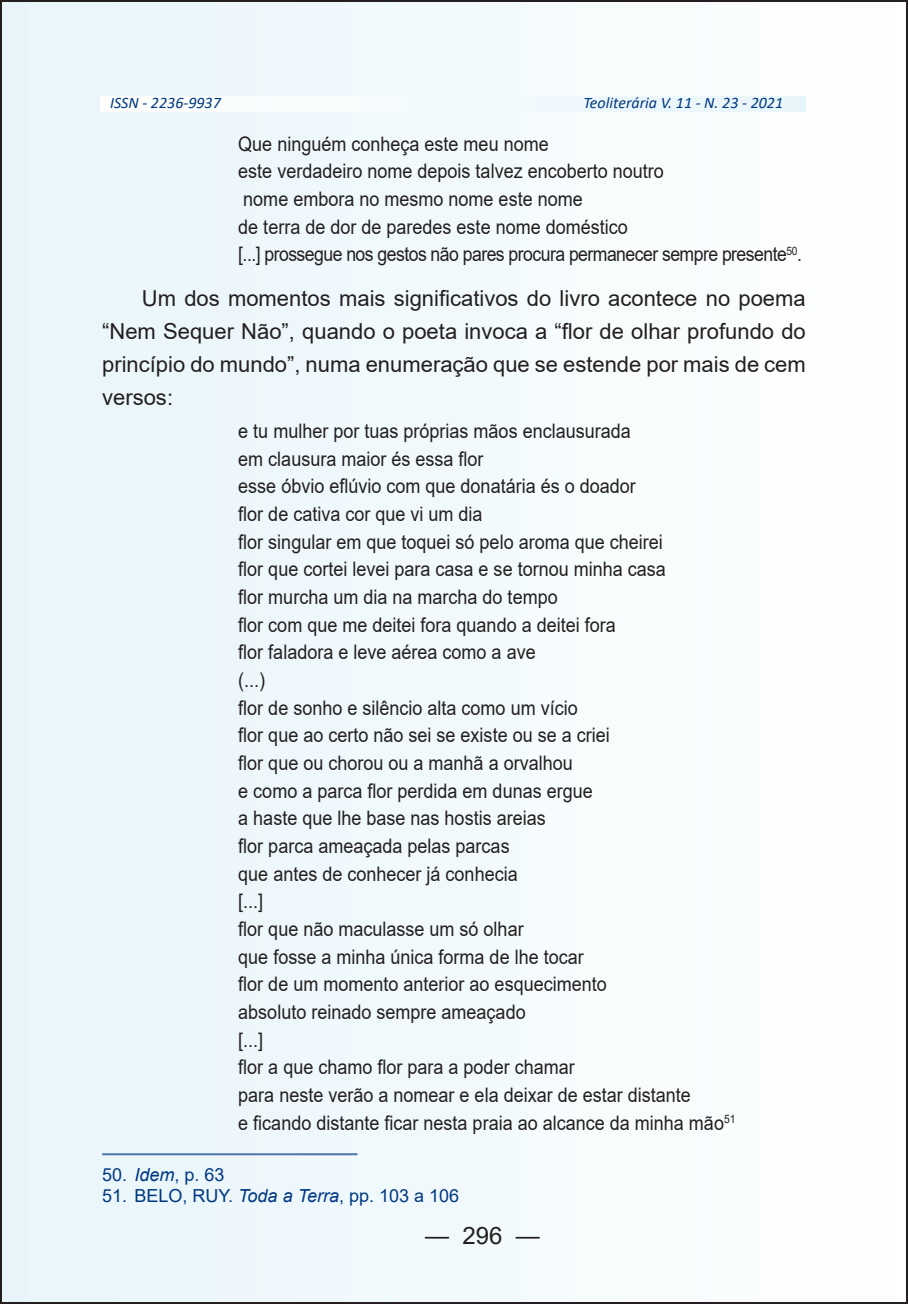
<style>
.page{position:relative;width:908px;height:1304px;background:#fff}
.page>*{position:absolute;margin:0;border:0;box-sizing:border-box;transform-origin:0 0}
.t1{font:24px "Arial";color:#231f20}
.t2{font:22px/33px "Arial";color:#231f20;text-align:justify}
.t3{font:20px/27.6px "Arial";color:#231f20;scale:.9 1}
.t4{font:18px "Arial";color:#003882}
.t5{font:italic 16px "Calibri";color:#003882}
.s1{font-style:italic}
</style>
<div class="page">
<div style="left:1px;top:1px;width:905px;height:1302px;background:#f2f9fc"></div>
<hr style="left:102px;top:1153px;width:255px;height:2px;background:#4d74a8">
<p class="t5" style="left:110px;top:92px;width:112px">ISSN - 2236-9937</p>
<p class="t5" style="left:583px;top:92px;width:201px">Teoliterária V. 11 - N. 23 - 2021</p>
<p class="t3" style="left:238px;top:130px;width:627px">Que ninguém conheça este meu nome<br>este verdadeiro nome depois talvez encoberto noutro<br>nome embora no mesmo nome este nome<br>de terra de dor de paredes este nome doméstico<br>[...] prossegue nos gestos não pares procura permanecer sempre presente<sup>50</sup>.</p>
<p class="t2" style="left:102px;top:281px;width:704px;text-indent:40px">Um dos momentos mais significativos do livro acontece no poema “Nem Sequer Não”, quando o poeta invoca a “flor de olhar profundo do princípio do mundo”, numa enumeração que se estende por mais de cem versos:</p>
<p class="t3" style="left:238px;top:417px;width:554px">e tu mulher por tuas próprias mãos enclausurada<br>em clausura maior és essa flor<br>esse óbvio eflúvio com que donatária és o doador<br>flor de cativa cor que vi um dia<br>flor singular em que toquei só pelo aroma que cheirei<br>flor que cortei levei para casa e se tornou minha casa<br>flor murcha um dia na marcha do tempo<br>flor com que me deitei fora quando a deitei fora<br>flor faladora e leve aérea como a ave<br>(...)<br>flor de sonho e silêncio alta como um vício<br>flor que ao certo não sei se existe ou se a criei<br>flor que ou chorou ou a manhã a orvalhou<br>e como a parca flor perdida em dunas ergue<br>a haste que lhe base nas hostis areias<br>flor parca ameaçada pelas parcas<br>que antes de conhecer já conhecia<br>[...]<br>flor que não maculasse um só olhar<br>que fosse a minha única forma de lhe tocar<br>flor de um momento anterior ao esquecimento<br>absoluto reinado sempre ameaçado<br>[...]<br>flor a que chamo flor para a poder chamar<br>para neste verão a nomear e ela deixar de estar distante<br>e ficando distante ficar nesta praia ao alcance da minha mão<sup>51</sup></p>
<p class="t4" style="left:102px;top:1162px;width:124px">50. <span class="s1">Idem</span>, p. 63</p>
<p class="t4" style="left:102px;top:1183px;width:358px">51. BELO, RUY. <span class="s1">Toda a Terra</span>, pp. 103 a 106</p>
<p class="t1" style="left:425px;top:1218px;width:116px">— 296 —</p>
</div>
